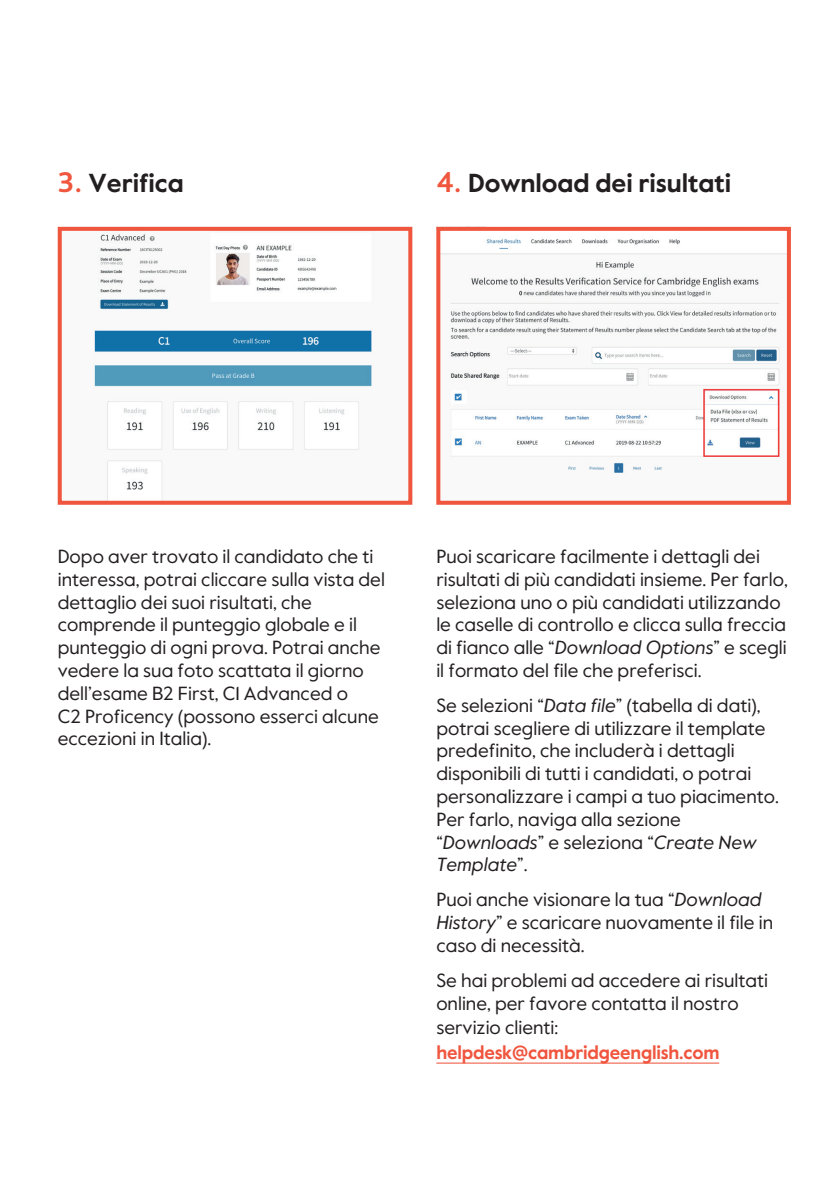
<style>
.page{position:relative;width:840px;height:1191px;background:#fff}
.page>*{position:absolute;margin:0;border:0;box-sizing:border-box;transform-origin:0 0}
.t1{font:700 26px "Value Sans Pro";letter-spacing:-.005em;color:#231f20}
.t2{font:19px/22.8px "Value Sans Pro";color:#231f20}
.t3{font:700 19px "Value Sans Pro";letter-spacing:-.01em;color:#f0553e}
.s1{font-family:"Bliss Pro";font-size:30px;color:#f0553e}
.s2{font-style:italic}
</style>
<div class="page">
<hr style="left:436px;top:1062px;width:282px;height:1px;background:#f0553e">
<img style="left:94px;top:232px;width:281px;height:268px">
<div style="left:58px;top:227px;width:354px;height:278px;border:4px solid #f0553e"></div>
<img style="left:441px;top:238px;width:344px;height:236px">
<div style="left:436px;top:227px;width:354px;height:278px;border:4px solid #f0553e"></div>
<h1 class="t1" style="left:58px;top:167px;width:127px"><span class="s1">3.</span> Verifica</h1>
<h1 class="t1" style="left:436px;top:167px;width:296px"><span class="s1">4.</span> Download dei risultati</h1>
<p class="t2" style="left:58px;top:545px;width:328px">Dopo aver trovato il candidato che ti interessa, potrai cliccare sulla vista del dettaglio dei suoi risultati, che comprende il punteggio globale e il punteggio di ogni prova. Potrai anche vedere la sua foto scattata il giorno dell’esame B2 First, C1 Advanced o<br>C2 Proficency (possono esserci alcune eccezioni in Italia).</p>
<p class="t2" style="left:436px;top:545px;width:353px">Puoi scaricare facilmente i dettagli dei risultati di più candidati insieme. Per farlo, seleziona uno o più candidati utilizzando le caselle di controllo e clicca sulla freccia di fianco alle “<span class="s2">Download Options</span>” e scegli il formato del file che preferisci.</p>
<p class="t2" style="left:436px;top:694px;width:344px">Se selezioni “<span class="s2">Data file</span>” (tabella di dati), potrai scegliere di utilizzare il template predefinito, che includerà i dettagli disponibili di tutti i candidati, o potrai personalizzare i campi a tuo piacimento.<br>Per farlo, naviga alla sezione “<span class="s2">Downloads</span>” e seleziona “<span class="s2">Create New Template</span>”.</p>
<p class="t2" style="left:436px;top:888px;width:338px">Puoi anche visionare la tua “<span class="s2">Download<br>History</span>” e scaricare nuovamente il file in caso di necessità.</p>
<p class="t2" style="left:436px;top:968px;width:333px;line-height:23.4px">Se hai problemi ad accedere ai risultati online, per favore contatta il nostro servizio clienti:</p>
<p class="t3" style="left:436px;top:1041px;width:284px">helpdesk@cambridgeenglish.com</p>
</div>
